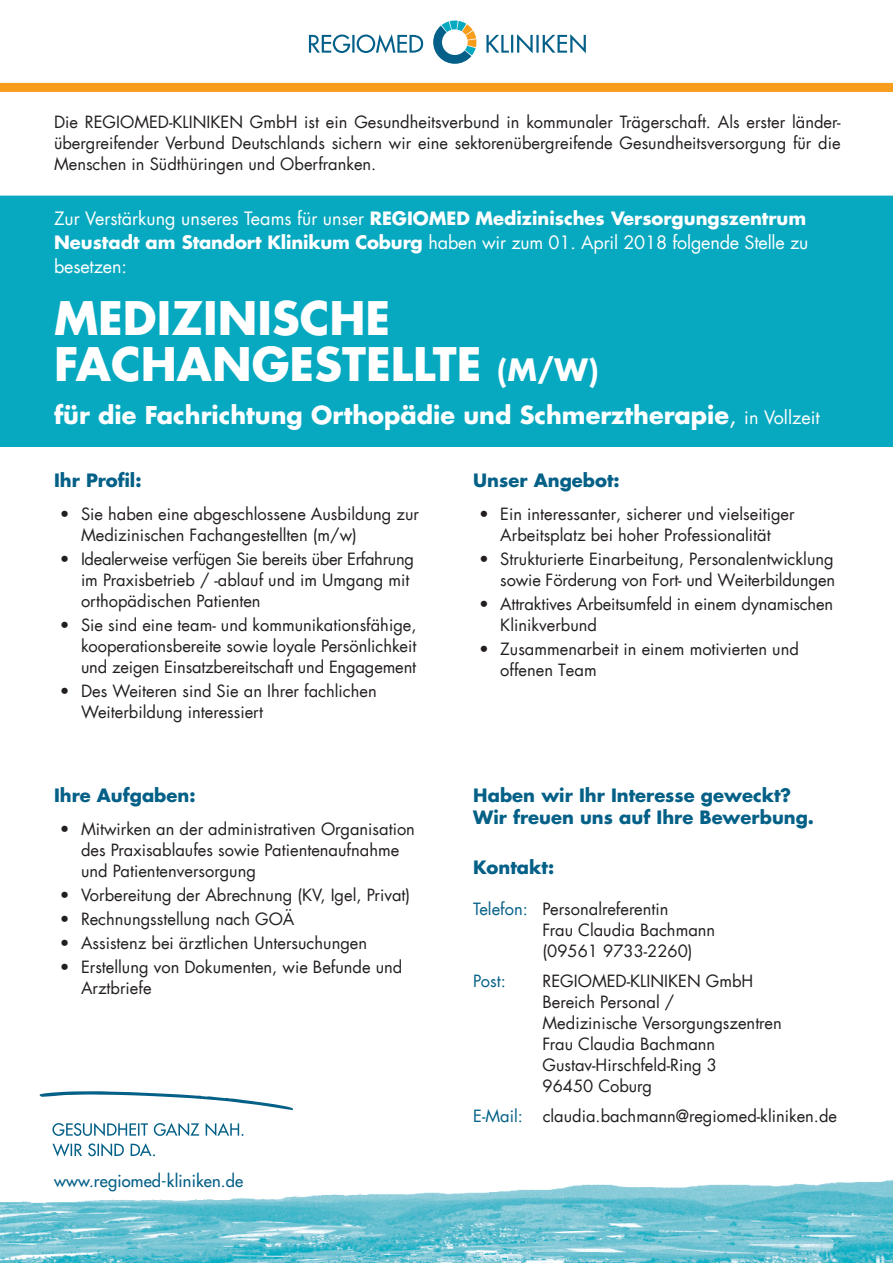
<style>
.page{position:relative;width:893px;height:1263px;background:#fff}
.page>*{position:absolute;margin:0;border:0;box-sizing:border-box;transform-origin:0 0}
.t1{font:700 45px/46.5px "Futura Std";color:#fff}
.t2{font:700 24px "Futura Com";color:#fff}
.t3{font:18px/24px "Futura Com";letter-spacing:-.01em;color:#fff}
.t4{font:700 18px/22.5px "Futura Com";color:#046087}
.t5{font:16.5px/21px "Futura Com";color:#231f20}
.t6{font:500 16.5px "Futura Std";letter-spacing:.01em;color:#046087}
.t7{font:16.5px "Futura Com";color:#046087}
.s1{font-weight:700}
.s2{font-size:30px}
.s3{font-weight:500}
.s4{font-weight:400;font-size:18px}
.s5{color:#046087}
</style>
<div class="page">
<img style="left:0;top:1134px;width:893px;height:129px">
<svg style="left:433px;top:20px;width:44px;height:44px"></svg>
<svg style="left:309px;top:34px;width:114px;height:19px"></svg>
<svg style="left:486px;top:34px;width:100px;height:19px"></svg>
<div style="left:0;top:83px;width:893px;height:9px;background:#f89c1c"></div>
<svg style="left:52px;top:1123px;width:191px;height:13px"></svg>
<svg style="left:52px;top:1143px;width:103px;height:13px"></svg>
<svg style="left:39px;top:1091px;width:254px;height:19px"></svg>
<div style="left:0;top:196px;width:893px;height:250px;background:#06a9c0"></div>
<p class="t5" style="left:54px;top:112px;width:788px;text-align:justify">Die REGIOMED-KLINIKEN GmbH ist ein Gesundheitsverbund in kommunaler Trägerschaft. Als erster länder&shy;übergreifender Verbund Deutschlands sichern wir eine sektorenübergreifende Gesundheitsversorgung für die Menschen in Südthüringen und Oberfranken.</p>
<p class="t3" style="left:54px;top:206px;width:756px">Zur Verstärkung unseres Teams für unser <span class="s1">REGIOMED Medizinisches Versorgungszentrum<br>Neustadt am Standort Klinikum Coburg</span> haben wir zum 01. April 2018 folgende Stelle zu besetzen:</p>
<h1 class="t1" style="left:54px;top:294px;width:546px">MEDIZINISCHE<br>FACHANGESTELLTE <span class="s2">(M/W)</span></h1>
<h2 class="t2" style="left:54px;top:396px;width:767px">für die Fachrichtung Orthopädie und Schmerztherapie<span class="s3">,</span> <span class="s4">in Vollzeit</span></h2>
<p class="t4" style="left:54px;top:468px;width:89px">Ihr Profil:</p>
<p class="t5" style="left:81px;top:503px;width:340px;text-indent:-21px">• Sie haben eine abgeschlossene Ausbildung zur<br>Medizinischen Fachangestellten (m/w)</p>
<p class="t5" style="left:81px;top:548px;width:334px;text-indent:-21px">• Idealerweise verfügen Sie bereits über Erfahrung im Praxisbetrieb / -ablauf und im Umgang mit orthopädischen Patienten</p>
<p class="t5" style="left:81px;top:614px;width:337px;text-align:justify;text-indent:-21px">• Sie sind eine team- und kommunikationsfähige, kooperationsbereite sowie loyale Persönlichkeit und zeigen Einsatzbereitschaft und Engagement</p>
<p class="t5" style="left:81px;top:680px;width:297px;text-indent:-21px">• Des Weiteren sind Sie an Ihrer fachlichen<br>Weiterbildung interessiert</p>
<p class="t4" style="left:54px;top:783px;width:143px">Ihre Aufgaben:</p>
<p class="t5" style="left:81px;top:818px;width:336px;text-indent:-21px">• Mitwirken an der administrativen Organisation des Praxisablaufes sowie Patientenaufnahme und Patientenversorgung</p>
<p class="t5" style="left:60px;top:884px;width:352px">• Vorbereitung der Abrechnung (KV, Igel, Privat)</p>
<p class="t5" style="left:60px;top:908px;width:236px">• Rechnungsstellung nach GOÄ</p>
<p class="t5" style="left:60px;top:932px;width:309px">• Assistenz bei ärztlichen Untersuchungen</p>
<p class="t5" style="left:81px;top:956px;width:323px;text-indent:-21px">• Erstellung von Dokumenten, wie Befunde und<br>Arztbriefe</p>
<p class="t6" style="left:54px;top:1171px;width:191px">www.regiomed-kliniken.de</p>
<p class="t4" style="left:473px;top:468px;width:148px">Unser Angebot:</p>
<p class="t5" style="left:479px;top:503px;width:317px;text-align:center">• Ein interessanter, sicherer und vielseitiger<br>Arbeitsplatz bei hoher Professionalität</p>
<p class="t5" style="left:479px;top:548px;width:358px;text-align:right">• Strukturierte Einarbeitung, Personalentwicklung sowie Förderung von Fort- und Weiterbildungen</p>
<p class="t5" style="left:500px;top:593px;width:334px;text-indent:-21px">• Attraktives Arbeitsumfeld in einem dynamischen<br>Klinikverbund</p>
<p class="t5" style="left:500px;top:638px;width:300px;text-indent:-21px">• Zusammenarbeit in einem motivierten und offenen Team</p>
<p class="t4" style="left:473px;top:783px;width:342px">Haben wir Ihr Interesse geweckt?<br>Wir freuen uns auf Ihre Bewerbung.</p>
<p class="t4" style="left:473px;top:855px;width:82px">Kontakt:</p>
<p class="t5" style="left:542px;top:898px;width:174px;text-indent:-69px"><span class="s5">Telefon:</span> Personalreferentin<br>Frau Claudia Bachmann (09561 9733-2260)</p>
<p class="t7" style="left:473px;top:969px;width:34px">Post:</p>
<p class="t5" style="left:542px;top:970px;width:241px">REGIOMED-KLINIKEN GmbH<br>Bereich Personal /<br>Medizinische Versorgungszentren<br>Frau Claudia Bachmann<br>Gustav-Hirschfeld-Ring 3<br>96450 Coburg</p>
<p class="t5" style="left:473px;top:1105px;width:365px"><span class="s5">E-Mail:</span> claudia.bachmann@regiomed-kliniken.de</p>
</div>
